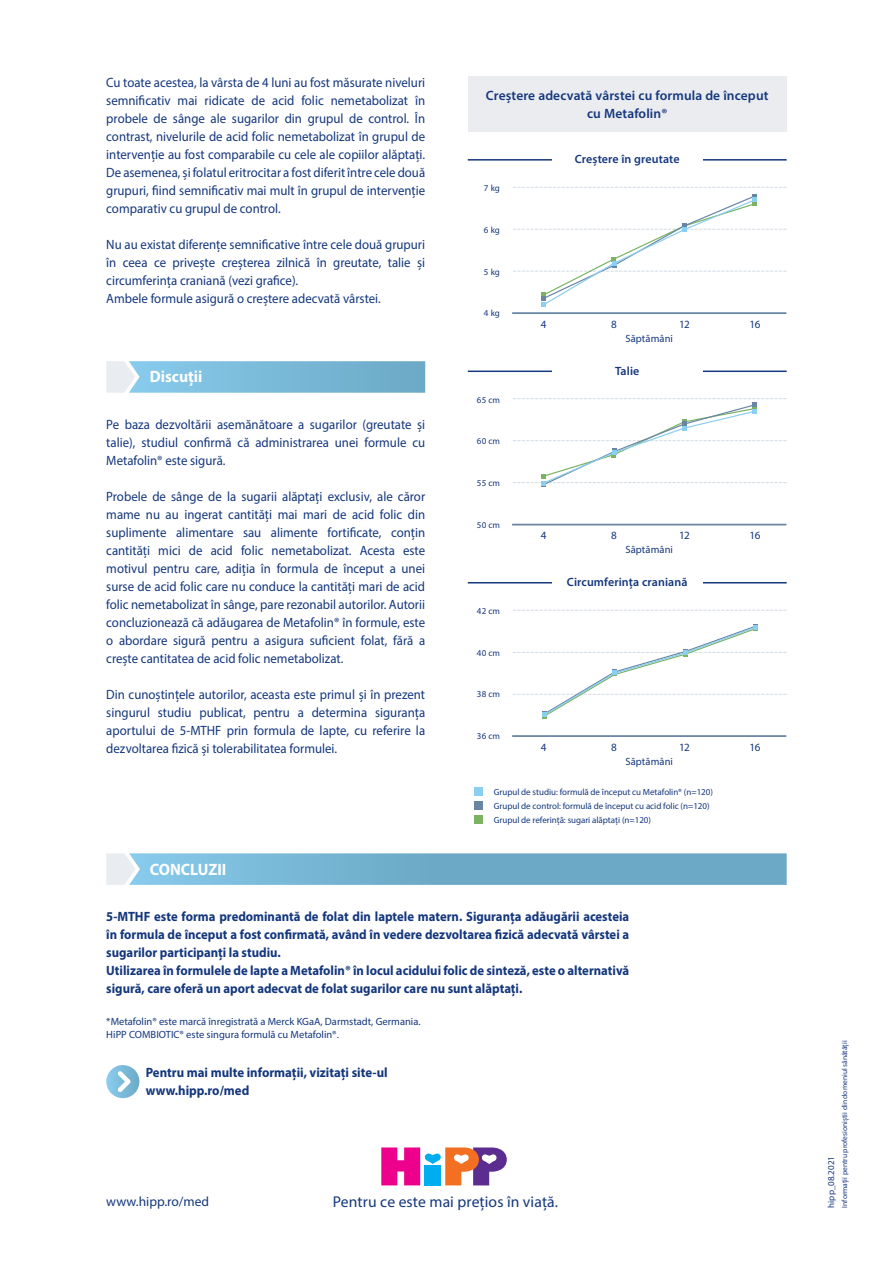
<style>
.page{position:relative;width:893px;height:1263px;background:#fff}
.page>*{position:absolute;margin:0;border:0;box-sizing:border-box;transform-origin:0 0}
.t1{font:700 16.5px "Myriad Pro";color:#fff;scale:.95 1}
.t2{font:15.6px "Myriad Pro";letter-spacing:.005em;color:#14377d}
.t3{font:13.5px/18px "Myriad Pro";color:#14377d;text-align:justify;scale:.95 1}
.t4{font:700 13.5px/18px "Myriad Pro";color:#14377d;scale:.94 1}
.t5{font:700 13.5px/18px "Myriad Pro";color:#14377d;scale:.95 1}
.t6{font:600 13.5px/18px "Myriad Pro";letter-spacing:.01em;color:#14377d;text-align:center}
.t7{font:13.5px "Myriad Pro";color:#14377d}
.t8{font:600 12px "Myriad Pro";letter-spacing:.01em;color:#14377d}
.t9{font:11.1px "Myriad Pro";letter-spacing:-.05em;color:#14377d}
.t10{font:10.5px/12.6px "Myriad Pro";color:#14377d}
.t11{font:9px/14.1px "Myriad Pro";letter-spacing:-.005em;color:#14377d}
.t12{font:7.5px "Myriad Pro";color:#14377d}
</style>
<div class="page">
<svg style="left:106px;top:361px;width:319px;height:32px;background:#85bfdb"></svg>
<svg style="left:106px;top:853px;width:681px;height:32px;background:#78b4d0"></svg>
<svg style="left:106px;top:1065px;width:33px;height:33px"></svg>
<svg style="left:118px;top:1071px;width:12px;height:21px"></svg>
<svg style="left:381px;top:1147px;width:126px;height:38px"></svg>
<hr style="left:468px;top:159px;width:319px;height:2px;background:#14377d">
<div style="left:552px;top:154px;width:150px;height:11px;background:#fff"></div>
<svg style="left:513px;top:187px;width:273px;height:1px"></svg>
<hr style="left:513px;top:312px;width:273px;height:2px;background:#6885a4">
<svg style="left:513px;top:194px;width:273px;height:113px"></svg>
<hr style="left:468px;top:582px;width:319px;height:1px;background:#14377d">
<div style="left:552px;top:577px;width:150px;height:11px;background:#fff"></div>
<svg style="left:513px;top:610px;width:273px;height:1px"></svg>
<hr style="left:513px;top:735px;width:273px;height:2px;background:#6885a4">
<svg style="left:513px;top:624px;width:273px;height:94px"></svg>
<div style="left:468px;top:77px;width:319px;height:55px;background:#ebecf0"></div>
<div style="left:474px;top:787px;width:9px;height:9px;background:#8acef1"></div>
<div style="left:474px;top:801px;width:9px;height:9px;background:#6885a4"></div>
<div style="left:474px;top:815px;width:9px;height:9px;background:#7bb363"></div>
<hr style="left:468px;top:370px;width:319px;height:2px;background:#14377d">
<div style="left:552px;top:366px;width:150px;height:11px;background:#fff"></div>
<hr style="left:513px;top:524px;width:273px;height:1px;background:#6885a4">
<svg style="left:513px;top:398px;width:273px;height:89px"></svg>
<p class="t3" style="left:106px;top:73px;width:337px">Cu toate acestea, la vârsta de 4 luni au fost măsurate niveluri semnificativ mai ridicate de acid folic nemetabolizat în probele de sânge ale sugarilor din grupul de control. În contrast, nivelurile de acid folic nemetabolizat în grupul de intervenție au fost comparabile cu cele ale copiilor alăptați.<br>De asemenea, și folatul eritrocitar a fost diferit între cele două grupuri, fiind semnificativ mai mult în grupul de intervenție comparativ cu grupul de control.</p>
<p class="t3" style="left:106px;top:235px;width:337px;text-align:left">Nu au existat diferențe semnificative între cele două grupuri în ceea ce privește creșterea zilnică în greutate, talie și circumferința craniană (vezi grafice).<br>Ambele formule asigură o creștere adecvată vârstei.</p>
<p class="t1" style="left:150px;top:366px;width:57px">Discuții</p>
<p class="t3" style="left:106px;top:415px;width:337px">Pe baza dezvoltării asemănătoare a sugarilor (greutate și talie), studiul confirmă că administrarea unei formule cu Metafolin® este sigură.</p>
<p class="t3" style="left:106px;top:487px;width:337px">Probele de sânge de la sugarii alăptați exclusiv, ale căror mame nu au ingerat cantități mai mari de acid folic din suplimente alimentare sau alimente fortificate, conțin cantități mici de acid folic nemetabolizat. Acesta este motivul pentru care, adiția în formula de început a unei surse de acid folic care nu conduce la cantități mari de acid folic nemetabolizat în sânge, pare rezonabil autorilor. Autorii concluzionează că adăugarea de Metafolin® în formule, este o abordare sigură pentru a asigura suficient folat, fără a crește cantitatea de acid folic nemetabolizat.</p>
<p class="t3" style="left:106px;top:685px;width:337px">Din cunoștințele autorilor, aceasta este primul și în prezent singurul studiu publicat, pentru a determina siguranța aportului de 5-MTHF prin formula de lapte, cu referire la dezvoltarea fizică și tolerabilitatea formulei.</p>
<p class="t6" style="left:486px;top:86px;width:284px">Creștere adecvată vârstei cu formula de început cu Metafolin®</p>
<p class="t11" style="left:484px;top:181px;width:18px">7 kg</p>
<p class="t11" style="left:484px;top:223px;width:18px">6 kg</p>
<p class="t11" style="left:484px;top:264px;width:18px">5 kg</p>
<p class="t11" style="left:484px;top:306px;width:18px">4 kg</p>
<p class="t11" style="left:477px;top:393px;width:25px">65 cm</p>
<p class="t11" style="left:477px;top:434px;width:25px">60 cm</p>
<p class="t11" style="left:477px;top:476px;width:25px">55 cm</p>
<p class="t11" style="left:477px;top:517px;width:25px">50 cm</p>
<p class="t11" style="left:477px;top:604px;width:25px">42 cm</p>
<p class="t11" style="left:477px;top:646px;width:25px">40 cm</p>
<p class="t11" style="left:477px;top:687px;width:25px">38 cm</p>
<p class="t11" style="left:477px;top:729px;width:25px">36 cm</p>
<p class="t8" style="left:575px;top:151px;width:106px">Creștere în greutate</p>
<p class="t9" style="left:541px;top:317px;width:7px">4</p>
<p class="t9" style="left:611px;top:317px;width:7px">8</p>
<p class="t9" style="left:679px;top:317px;width:12px">12</p>
<p class="t9" style="left:749px;top:317px;width:12px">16</p>
<p class="t10" style="left:625px;top:332px;width:49px">Săptămâni</p>
<p class="t8" style="left:615px;top:363px;width:26px">Talie</p>
<p class="t9" style="left:541px;top:528px;width:7px">4</p>
<p class="t9" style="left:611px;top:528px;width:7px">8</p>
<p class="t9" style="left:679px;top:528px;width:12px">12</p>
<p class="t9" style="left:749px;top:528px;width:12px">16</p>
<p class="t10" style="left:625px;top:543px;width:49px">Săptămâni</p>
<p class="t8" style="left:567px;top:574px;width:122px">Circumferința craniană</p>
<p class="t9" style="left:541px;top:740px;width:7px">4</p>
<p class="t9" style="left:611px;top:740px;width:7px">8</p>
<p class="t9" style="left:679px;top:740px;width:12px">12</p>
<p class="t9" style="left:749px;top:740px;width:12px">16</p>
<p class="t10" style="left:625px;top:755px;width:49px">Săptămâni</p>
<p class="t11" style="left:494px;top:784px;width:221px">Grupul de studiu: formulă de început cu Metafolin® (n=120)<br>Grupul de control: formulă de început cu acid folic (n=120)<br>Grupul de referință: sugari alăptați (n=120)</p>
<p class="t1" style="left:150px;top:858px;width:82px">CONCLUZII</p>
<p class="t4" style="left:106px;top:907px;width:558px">5-MTHF este forma predominantă de folat din laptele matern. Siguranța adăugării acesteia în formula de început a fost confirmată, având în vedere dezvoltarea fizică adecvată vârstei a sugarilor participanți la studiu.<br>Utilizarea în formulele de lapte a Metafolin® în locul acidului folic de sinteză, este o alternativă sigură, care oferă un aport adecvat de folat sugarilor care nu sunt alăptați.</p>
<p class="t10" style="left:106px;top:1015px;width:316px">*Metafolin® este marcă înregistrată a Merck KGaA, Darmstadt, Germania.<br>HiPP COMBIOTIC® este singura formulă cu Metafolin®.</p>
<p class="t5" style="left:146px;top:1063px;width:256px">Pentru mai multe informații, vizitați site-ul www.hipp.ro/med</p>
<p class="t7" style="left:106px;top:1193px;width:104px">www.hipp.ro/med</p>
<p class="t2" style="left:333px;top:1192px;width:227px">Pentru ce este mai prețios în viață.</p>
<p class="t12" style="left:840px;top:1207px;width:169px;rotate:-90deg">Informații pentru profesioniștii din domeniul sănătății</p>
<p class="t11" style="left:824px;top:1207px;width:53px;rotate:-90deg">hipp_08.2021</p>
</div>
